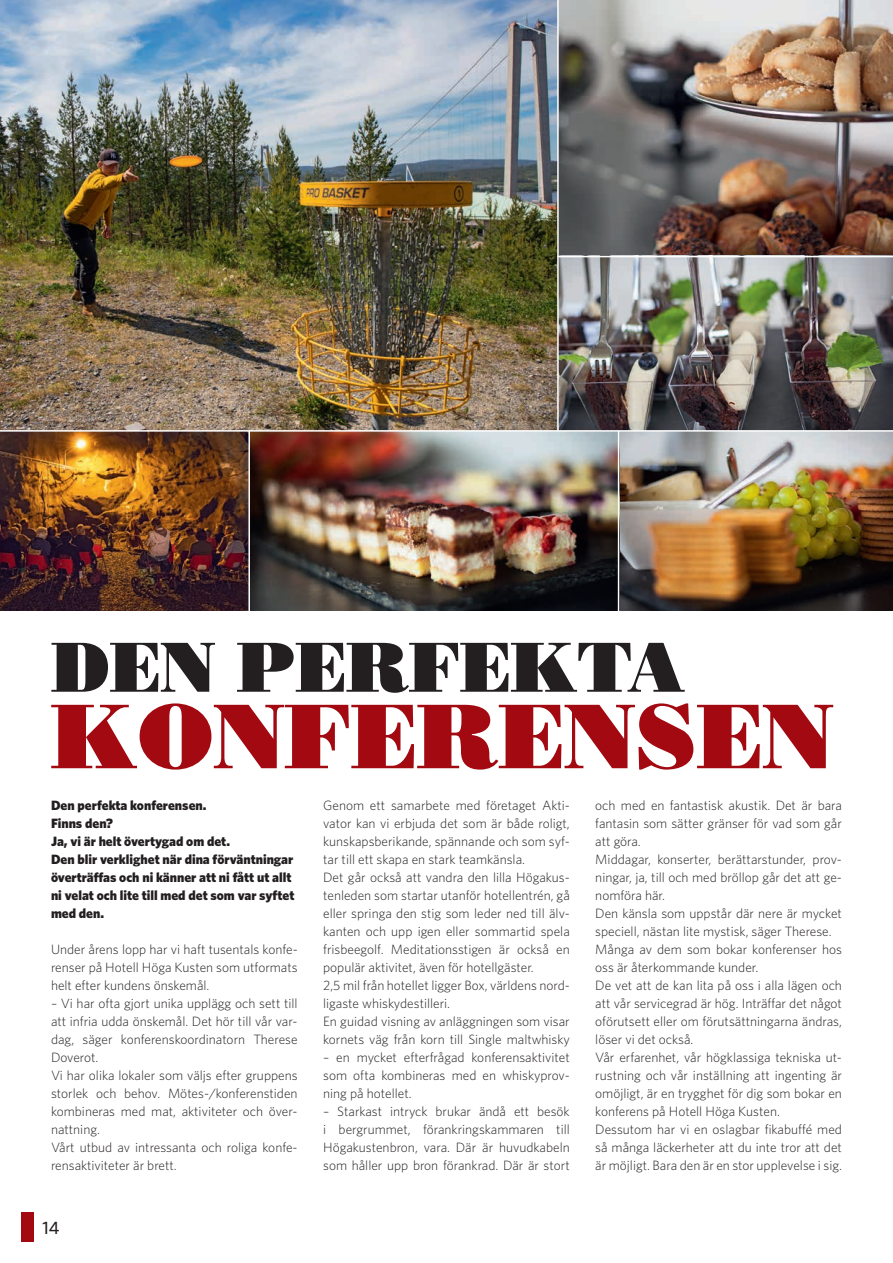
<style>
.page{position:relative;width:893px;height:1263px;background:#fff}
.page>*{position:absolute;margin:0;border:0;box-sizing:border-box;transform-origin:0 0}
.t1{font:91.5px "Bodoni Poster";color:#a30910}
.t2{font:70.5px "Bodoni Poster";color:#231f20}
.t3{font:500 18px "Whitney";color:#231f20}
.t4{font:300 13.5px/18px "Whitney";color:#231f20;text-align:justify}
.t5{font:900 13.5px/18px "Whitney";color:#231f20}
</style>
<div class="page">
<div style="left:21px;top:1212px;width:13px;height:30px;background:#a30910"></div>
<img style="left:559px;top:0;width:334px;height:256px">
<img style="left:559px;top:257px;width:334px;height:173px">
<img style="left:0;top:0;width:557px;height:430px">
<img style="left:0;top:432px;width:893px;height:178px">
<hr style="left:248px;top:431px;width:2px;height:191px;background:#fff">
<hr style="left:618px;top:431px;width:1px;height:191px;background:#fff">
<h2 class="t2" style="left:51px;top:624px;width:636px">DEN PERFEKTA</h2>
<h1 class="t1" style="left:51px;top:680px;width:784px">KONFERENSEN</h1>
<p class="t5" style="left:51px;top:796px;width:245px">Den perfekta konferensen.<br>Finns den?<br>Ja, vi är helt övertygad om det.<br>Den blir verklighet när dina förväntningar överträffas och ni känner att ni fått ut allt ni velat och lite till med det som var syftet med den.</p>
<p class="t4" style="left:51px;top:940px;width:248px">Under årens lopp har vi haft tusentals konfe&shy;renser på Hotell Höga Kusten som utformats helt efter kundens önskemål.</p>
<p class="t4" style="left:51px;top:994px;width:248px;text-align:left">– Vi har ofta gjort unika upplägg och sett till att infria udda önskemål. Det hör till vår var&shy;dag, säger konferenskoordinatorn Therese Doverot.<br>Vi har olika lokaler som väljs efter gruppens storlek och behov. Mötes-/konferenstiden kombineras med mat, aktiviteter och över&shy;nattning.<br>Vårt utbud av intressanta och roliga konfe&shy;rensaktiviteter är brett.</p>
<h3 class="t3" style="left:43px;top:1216px;width:18px">14</h3>
<p class="t4" style="left:323px;top:796px;width:248px;text-align:left">Genom ett samarbete med företaget Akti&shy;vator kan vi erbjuda det som är både roligt, kunskapsberikande, spännande och som syf&shy;tar till ett skapa en stark teamkänsla.<br>Det går också att vandra den lilla Högakus&shy;tenleden som startar utanför hotellentrén, gå eller springa den stig som leder ned till älv&shy;kanten och upp igen eller sommartid spela frisbeegolf. Meditationsstigen är också en populär aktivitet, även för hotellgäster.<br>2,5 mil från hotellet ligger Box, världens nord&shy;ligaste whiskydestilleri.<br>En guidad visning av anläggningen som visar kornets väg från korn till Single maltwhisky</p>
<p class="t4" style="left:323px;top:1048px;width:248px">– en mycket efterfrågad konferensaktivitet som ofta kombineras med en whiskyprov&shy;ning på hotellet.</p>
<p class="t4" style="left:323px;top:1102px;width:248px">– Starkast intryck brukar ändå ett besök i bergrummet, förankringskammaren till Högakustenbron, vara. Där är huvudkabeln som håller upp bron förankrad. Där är stort</p>
<p class="t4" style="left:595px;top:796px;width:248px;text-align:left">och med en fantastisk akustik. Det är bara fantasin som sätter gränser för vad som går att göra.<br>Middagar, konserter, berättarstunder, prov&shy;ningar, ja, till och med bröllop går det att ge&shy;nomföra här.<br>Den känsla som uppstår där nere är mycket speciell, nästan lite mystisk, säger Therese.<br>Många av dem som bokar konferenser hos oss är återkommande kunder.<br>De vet att de kan lita på oss i alla lägen och att vår servicegrad är hög. Inträffar det något oförutsett eller om förutsättningarna ändras, löser vi det också.<br>Vår erfarenhet, vår högklassiga tekniska ut&shy;rustning och vår inställning att ingenting är omöjligt, är en trygghet för dig som bokar en konferens på Hotell Höga Kusten.<br>Dessutom har vi en oslagbar fikabuffé med så många läckerheter att du inte tror att det är möjligt. Bara den är en stor upplevelse i sig.</p>
</div>
